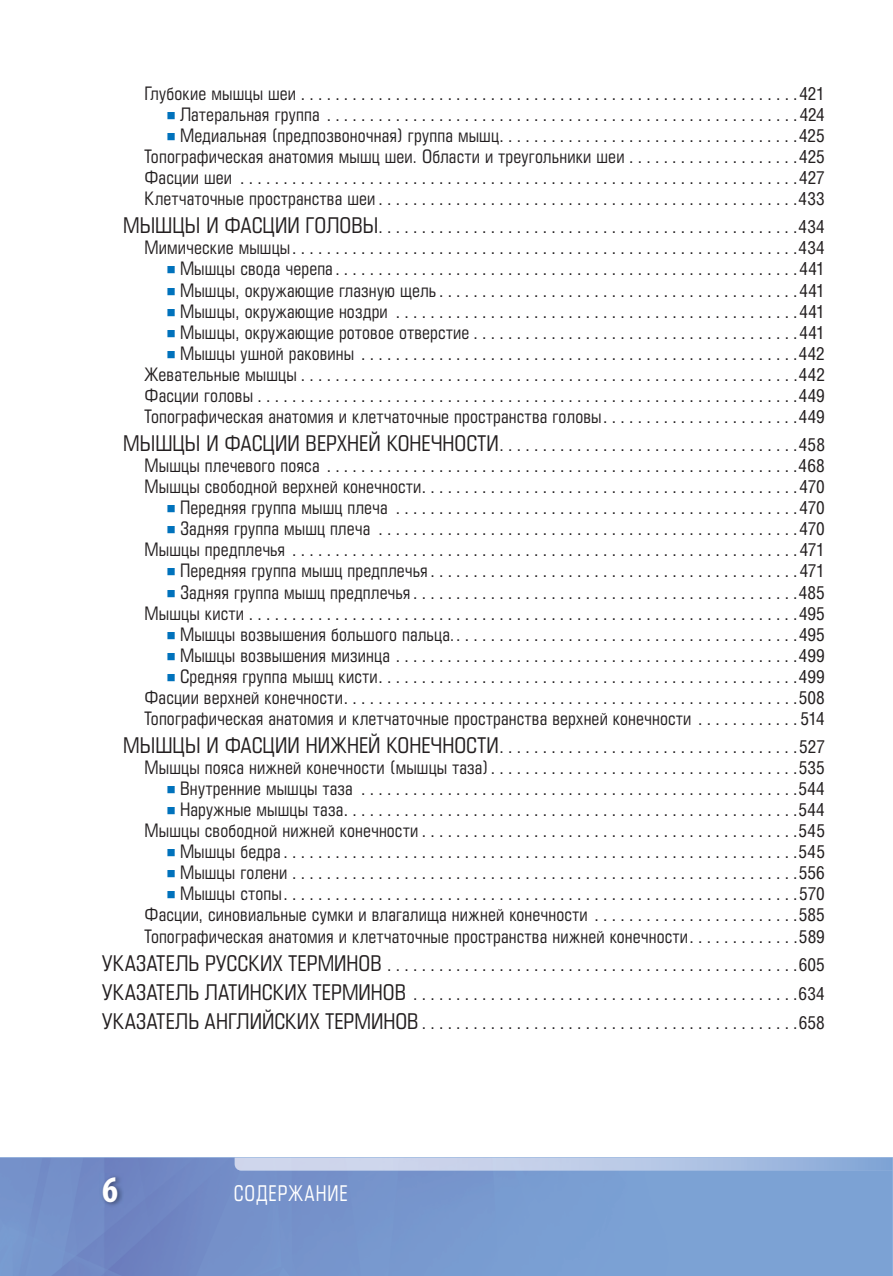
<style>
.page{position:relative;width:893px;height:1276px;background:#fff}
.page>*{position:absolute;margin:0;border:0;box-sizing:border-box;transform-origin:0 0}
.t1{font:700 condensed 37.5px "Myriad Pro";color:#fff}
.t2{font:21px "Europe Cond";letter-spacing:.06em;color:#fff;scale:.9 1}
.t3{font:18px/21px "Helios Cond";letter-spacing:.005em;color:#231f20;text-align:right}
.t4{font:18px/21px "Europe Cond";letter-spacing:.005em;color:#231f20}
.s1{font-family:"Europe Cond"}
.s2{font-family:"Newton";color:#0072bc}
.s3{font-family:"Helios Cond"}
.s4{font-family:"Europe Cond";font-size:21px}
</style>
<div class="page">
<img style="left:100px;top:1173px;width:24px;height:35px">
<p class="t3" style="left:145px;top:84px;width:682px"><span class="s1">Глубокие мышцы шеи</span> . . . . . . . . . . . . . . . . . . . . . . . . . . . . . . . . . . . . . . . . . . . . . . . . . . . . . . . . . .421</p>
<p class="t3" style="left:166px;top:105px;width:661px"><span class="s2">■</span> <span class="s1">Латеральная группа</span> . . . . . . . . . . . . . . . . . . . . . . . . . . . . . . . . . . . . . . . . . . . . . . . . . . . . . . .424</p>
<p class="t3" style="left:166px;top:126px;width:661px"><span class="s2">■</span> <span class="s1">Медиальная (предпозвоночная) группа мышц</span> . . . . . . . . . . . . . . . . . . . . . . . . . . . . . . . . . . .425</p>
<p class="t4" style="left:145px;top:147px;width:682px">Топографическая анатомия мышц шеи. Области и треугольники шеи <span class="s3">. . . . . . . . . . . . . . . . . . . .425</span></p>
<p class="t3" style="left:145px;top:168px;width:682px;text-align:left"><span class="s1">Фасции шеи</span> . . . . . . . . . . . . . . . . . . . . . . . . . . . . . . . . . . . . . . . . . . . . . . . . . . . . . . . . . . . . . . . . .427<br><span class="s1">Клетчаточные пространства шеи</span> . . . . . . . . . . . . . . . . . . . . . . . . . . . . . . . . . . . . . . . . . . . . . . . . .433</p>
<p class="t3" style="left:123px;top:218px;width:703px"><span class="s4">МЫШЦЫ И ФАСЦИИ ГОЛОВЫ</span> . . . . . . . . . . . . . . . . . . . . . . . . . . . . . . . . . . . . . . . . . . . . . . . . .434<br><span class="s1">Мимические мышцы</span> . . . . . . . . . . . . . . . . . . . . . . . . . . . . . . . . . . . . . . . . . . . . . . . . . . . . . . . . . . .434</p>
<p class="t3" style="left:166px;top:260px;width:661px"><span class="s2">■</span> <span class="s1">Мышцы свода черепа</span> . . . . . . . . . . . . . . . . . . . . . . . . . . . . . . . . . . . . . . . . . . . . . . . . . . . . . .441</p>
<p class="t3" style="left:166px;top:281px;width:661px"><span class="s2">■</span> <span class="s1">Мышцы, окружающие глазную щель</span> . . . . . . . . . . . . . . . . . . . . . . . . . . . . . . . . . . . . . . . . . .441</p>
<p class="t3" style="left:166px;top:302px;width:661px"><span class="s2">■</span> <span class="s1">Мышцы, окружающие ноздри</span> . . . . . . . . . . . . . . . . . . . . . . . . . . . . . . . . . . . . . . . . . . . . . . .441</p>
<p class="t3" style="left:166px;top:323px;width:661px"><span class="s2">■</span> <span class="s1">Мышцы, окружающие ротовое отверстие</span> . . . . . . . . . . . . . . . . . . . . . . . . . . . . . . . . . . . . . .441</p>
<p class="t3" style="left:145px;top:344px;width:682px;text-align:justify;text-indent:21px"><span class="s2">■</span> <span class="s1">Мышцы ушной раковины</span> . . . . . . . . . . . . . . . . . . . . . . . . . . . . . . . . . . . . . . . . . . . . . . . . . . .442<br><span class="s1">Жевательные мышцы</span> . . . . . . . . . . . . . . . . . . . . . . . . . . . . . . . . . . . . . . . . . . . . . . . . . . . . . . . . . .442<br><span class="s1">Фасции головы</span> . . . . . . . . . . . . . . . . . . . . . . . . . . . . . . . . . . . . . . . . . . . . . . . . . . . . . . . . . . . . . . .449</p>
<p class="t4" style="left:145px;top:407px;width:682px">Топографическая анатомия и клетчаточные пространства головы <span class="s3">. . . . . . . . . . . . . . . . . . . . . . .449</span></p>
<p class="t3" style="left:145px;top:436px;width:682px;text-align:justify;text-indent:-21px"><span class="s4">МЫШЦЫ И ФАСЦИИ ВЕРХНЕЙ КОНЕЧНОСТИ</span> . . . . . . . . . . . . . . . . . . . . . . . . . . . . . . . . . . .458<br><span class="s1">Мышцы плечевого пояса</span> . . . . . . . . . . . . . . . . . . . . . . . . . . . . . . . . . . . . . . . . . . . . . . . . . . . . . . .468<br><span class="s1">Мышцы свободной верхней конечности</span> . . . . . . . . . . . . . . . . . . . . . . . . . . . . . . . . . . . . . . . . . . . .470</p>
<p class="t3" style="left:166px;top:499px;width:661px"><span class="s2">■</span> <span class="s1">Передняя группа мышц плеча</span> . . . . . . . . . . . . . . . . . . . . . . . . . . . . . . . . . . . . . . . . . . . . . . .470</p>
<p class="t3" style="left:145px;top:520px;width:682px"><span class="s2">■</span> <span class="s1">Задняя группа мышц плеча</span> . . . . . . . . . . . . . . . . . . . . . . . . . . . . . . . . . . . . . . . . . . . . . . . . .470<br><span class="s1">Мышцы предплечья</span> . . . . . . . . . . . . . . . . . . . . . . . . . . . . . . . . . . . . . . . . . . . . . . . . . . . . . . . . . . .471</p>
<p class="t3" style="left:166px;top:562px;width:661px"><span class="s2">■</span> <span class="s1">Передняя группа мышц предплечья</span> . . . . . . . . . . . . . . . . . . . . . . . . . . . . . . . . . . . . . . . . . . .471</p>
<p class="t3" style="left:145px;top:583px;width:682px"><span class="s2">■</span> <span class="s1">Задняя группа мышц предплечья</span> . . . . . . . . . . . . . . . . . . . . . . . . . . . . . . . . . . . . . . . . . . . . .485<br><span class="s1">Мышцы кисти</span> . . . . . . . . . . . . . . . . . . . . . . . . . . . . . . . . . . . . . . . . . . . . . . . . . . . . . . . . . . . . . . . .495</p>
<p class="t3" style="left:166px;top:625px;width:661px"><span class="s2">■</span> <span class="s1">Мышцы возвышения большого пальца.</span> . . . . . . . . . . . . . . . . . . . . . . . . . . . . . . . . . . . . . . . .495</p>
<p class="t3" style="left:166px;top:646px;width:661px"><span class="s2">■</span> <span class="s1">Мышцы возвышения мизинца</span> . . . . . . . . . . . . . . . . . . . . . . . . . . . . . . . . . . . . . . . . . . . . . . .499</p>
<p class="t3" style="left:145px;top:667px;width:682px"><span class="s2">■</span> <span class="s1">Средняя группа мышц кисти</span> . . . . . . . . . . . . . . . . . . . . . . . . . . . . . . . . . . . . . . . . . . . . . . . . .499<br><span class="s1">Фасции верхней конечности</span> . . . . . . . . . . . . . . . . . . . . . . . . . . . . . . . . . . . . . . . . . . . . . . . . . . . . .508</p>
<p class="t4" style="left:145px;top:708px;width:682px">Топографическая анатомия и клетчаточные пространства верхней конечности <span class="s3">. . . . . . . . . . . . 514</span></p>
<p class="t3" style="left:123px;top:738px;width:703px"><span class="s4">МЫШЦЫ И ФАСЦИИ НИЖНЕЙ КОНЕЧНОСТИ</span> . . . . . . . . . . . . . . . . . . . . . . . . . . . . . . . . . . .527<br><span class="s1">Мышцы пояса нижней конечности (мышцы таза)</span> . . . . . . . . . . . . . . . . . . . . . . . . . . . . . . . . . . . .535</p>
<p class="t3" style="left:166px;top:780px;width:661px"><span class="s2">■</span> <span class="s1">Внутренние мышцы таза</span> . . . . . . . . . . . . . . . . . . . . . . . . . . . . . . . . . . . . . . . . . . . . . . . . . . .544</p>
<p class="t3" style="left:145px;top:801px;width:682px"><span class="s2">■</span> <span class="s1">Наружные мышцы таза</span> . . . . . . . . . . . . . . . . . . . . . . . . . . . . . . . . . . . . . . . . . . . . . . . . . . . . .544<br><span class="s1">Мышцы свободной нижней конечности</span> . . . . . . . . . . . . . . . . . . . . . . . . . . . . . . . . . . . . . . . . . . . .545</p>
<p class="t3" style="left:166px;top:843px;width:661px"><span class="s2">■</span> <span class="s1">Мышцы бедра</span> . . . . . . . . . . . . . . . . . . . . . . . . . . . . . . . . . . . . . . . . . . . . . . . . . . . . . . . . . . . .545</p>
<p class="t3" style="left:166px;top:864px;width:661px"><span class="s2">■</span> <span class="s1">Мышцы голени</span> . . . . . . . . . . . . . . . . . . . . . . . . . . . . . . . . . . . . . . . . . . . . . . . . . . . . . . . . . . .556</p>
<p class="t3" style="left:166px;top:885px;width:661px"><span class="s2">■</span> <span class="s1">Мышцы стопы</span> . . . . . . . . . . . . . . . . . . . . . . . . . . . . . . . . . . . . . . . . . . . . . . . . . . . . . . . . . . . .570</p>
<p class="t4" style="left:145px;top:905px;width:682px">Фасции, синовиальные сумки и влагалища нижней конечности <span class="s3">. . . . . . . . . . . . . . . . . . . . . . . .585<br></span>Топографическая анатомия и клетчаточные пространства нижней конечности <span class="s3">. . . . . . . . . . . . .589</span></p>
<p class="t3" style="left:102px;top:952px;width:724px;line-height:29px;text-align:justify"><span class="s4">УКАЗАТЕЛЬ РУССКИХ ТЕРМИНОВ</span> . . . . . . . . . . . . . . . . . . . . . . . . . . . . . . . . . . . . . . . . . . . . . . . .605<br><span class="s4">УКАЗАТЕЛЬ ЛАТИНСКИХ ТЕРМИНОВ</span> . . . . . . . . . . . . . . . . . . . . . . . . . . . . . . . . . . . . . . . . . . . . .634<br><span class="s4">УКАЗАТЕЛЬ АНГЛИЙСКИХ ТЕРМИНОВ</span> . . . . . . . . . . . . . . . . . . . . . . . . . . . . . . . . . . . . . . . . . . . .658</p>
<h1 class="t1" style="left:102px;top:1176px;width:17px">6</h1>
<p class="t2" style="left:234px;top:1185px;width:128px">СОДЕРЖАНИЕ</p>
</div>
